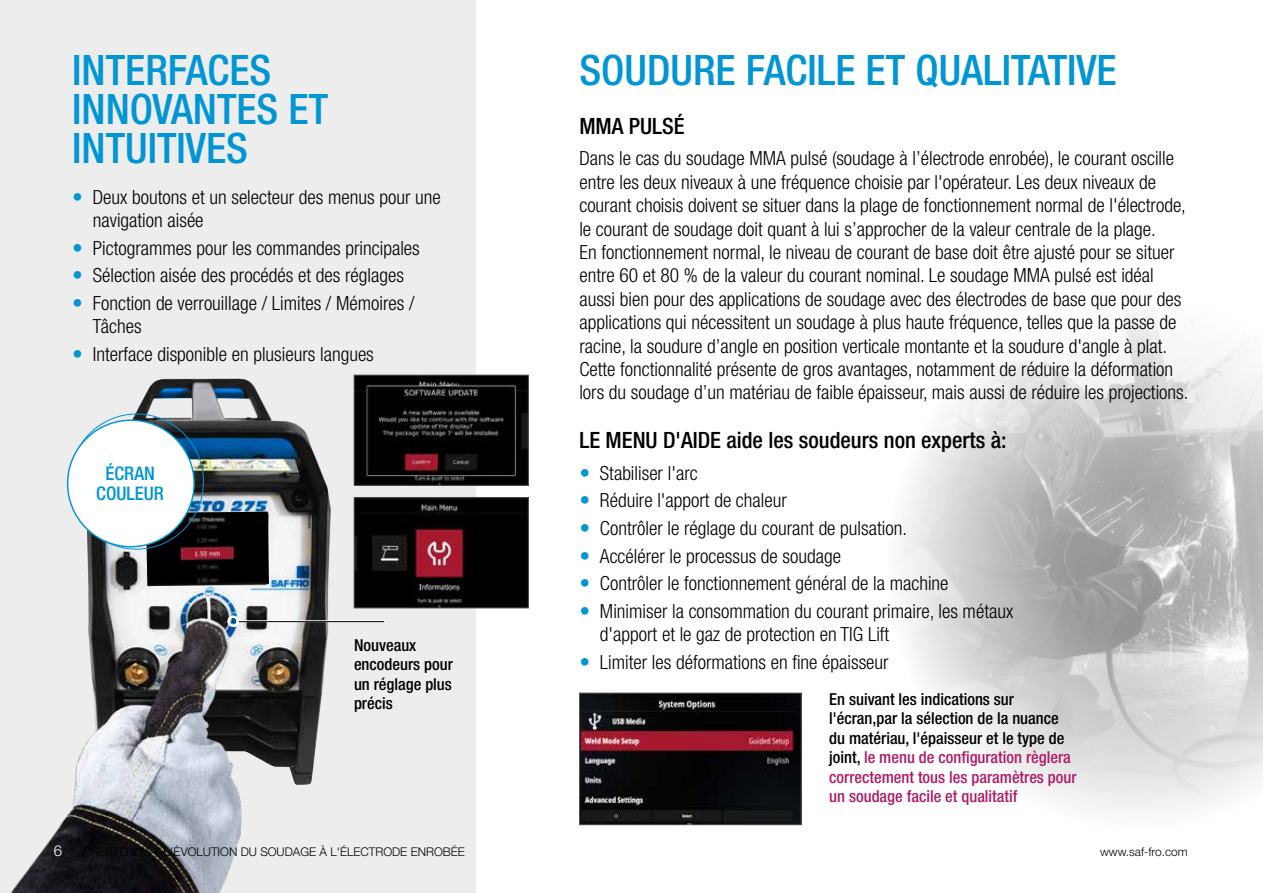
<style>
.page{position:relative;width:1263px;height:893px;background:#fff}
.page>*{position:absolute;margin:0;border:0;box-sizing:border-box;transform-origin:0 0}
.t1{font:500 condensed 42px/39px "Helvetica Neue LT Std";color:#0095d4}
.t2{font:500 condensed 22.5px "Helvetica Neue LT Std";color:#000}
.t3{font:300 condensed 19.5px/23.4px "Helvetica Neue LT Std";color:#000}
.t4{font:500 condensed 18.75px/20.1px "Helvetica Neue LT Std";color:#0095d4;text-align:center}
.t5{font:500 condensed 16.5px/19.5px "Helvetica Neue LT Std";color:#000}
.t6{font:300 15px "Helvetica Neue LT Std";color:#fff}
.t7{font:300 12px "Helvetica Neue LT Std";color:#000}
.s1{color:#af1b67}
</style>
<div class="page">
<div style="left:0;top:0;width:475px;height:893px;background:#ededed"></div>
<img style="left:87px;top:378px;width:244px;height:407px">
<img style="left:901px;top:314px;width:362px;height:496px">
<img style="left:146px;top:512px;width:123px;height:74px">
<hr style="left:239px;top:620px;width:145px;height:2px;background:#fff">
<hr style="left:239px;top:621px;width:145px;height:1px;background:#000">
<img style="left:356px;top:500px;width:170px;height:106px">
<div style="left:354px;top:498px;width:174px;height:110px;border:1px solid #575756"></div>
<img style="left:581px;top:695px;width:218px;height:128px">
<div style="left:579px;top:693px;width:222px;height:132px;border:1px solid #575756"></div>
<img style="left:356px;top:377px;width:170px;height:106px">
<div style="left:354px;top:375px;width:174px;height:110px;border:1px solid #575756"></div>
<svg style="left:66px;top:413px;width:138px;height:137px;background:#cbd4d8"></svg>
<img style="left:10px;top:608px;width:246px;height:285px">
<h1 class="t1" style="left:72px;top:50px;width:257px">INTERFACES<br>INNOVANTES ET<br>INTUITIVES</h1>
<p class="t3" style="left:93px;top:185px;width:349px">Deux boutons et un selecteur des menus pour une navigation aisée</p>
<p class="t3" style="left:93px;top:234px;width:328px;line-height:27.6px">Pictogrammes pour les commandes principales<br>Sélection aisée des procédés et des réglages<br>Fonction de verrouillage / Limites / Mémoires /</p>
<p class="t3" style="left:93px;top:312px;width:283px;line-height:27.6px">Tâches<br>Interface disponible en plusieurs langues</p>
<p class="t4" style="left:96px;top:463px;width:69px">ÉCRAN<br>COULEUR</p>
<p class="t5" style="left:354px;top:635px;width:100px">Nouveaux encodeurs pour un réglage plus précis</p>
<h1 class="t1" style="left:579px;top:50px;width:539px">SOUDURE FACILE ET QUALITATIVE</h1>
<p class="t2" style="left:579px;top:112px;width:107px">MMA PULSÉ</p>
<p class="t3" style="left:579px;top:147px;width:611px">Dans le cas du soudage MMA pulsé (soudage à l’électrode enrobée), le courant oscille entre les deux niveaux à une fréquence choisie par l'opérateur. Les deux niveaux de courant choisis doivent se situer dans la plage de fonctionnement normal de l'électrode, le courant de soudage doit quant à lui s’approcher de la valeur centrale de la plage.<br>En fonctionnement normal, le niveau de courant de base doit être ajusté pour se situer entre 60 et 80 % de la valeur du courant nominal. Le soudage MMA pulsé est idéal aussi bien pour des applications de soudage avec des électrodes de base que pour des applications qui nécessitent un soudage à plus haute fréquence, telles que la passe de racine, la soudure d’angle en position verticale montante et la soudure d'angle à plat.<br>Cette fonctionnalité présente de gros avantages, notamment de réduire la déformation lors du soudage d’un matériau de faible épaisseur, mais aussi de réduire les projections.</p>
<p class="t2" style="left:579px;top:426px;width:429px">LE MENU D'AIDE aide les soudeurs non experts à:</p>
<p class="t3" style="left:600px;top:459px;width:415px;line-height:27.6px">Stabiliser l'arc<br>Réduire l'apport de chaleur<br>Contrôler le réglage du courant de pulsation.<br>Accélérer le processus de soudage<br>Contrôler le fonctionnement général de la machine Minimiser la consommation du courant primaire, les métaux</p>
<p class="t3" style="left:600px;top:620px;width:291px;line-height:27.6px">d'apport et le gaz de protection en TIG Lift<br>Limiter les déformations en fine épaisseur</p>
<p class="t5" style="left:829px;top:689px;width:249px">En suivant les indications sur l'écran,par la sélection de la nuance du matériau, l'épaisseur et le type de joint, <span class="s1">le menu de configuration règlera correctement tous les paramètres pour un soudage facile et qualitatif</span></p>
<p class="t6" style="left:54px;top:841px;width:10px">6</p>
<p class="t7" style="left:83px;top:845px;width:383px">PRESTO 275 – L'ÉVOLUTION DU SOUDAGE À L'ÉLECTRODE ENROBÉE</p>
<p class="t7" style="left:1100px;top:845px;width:89px">www.saf-fro.com</p>
</div>
